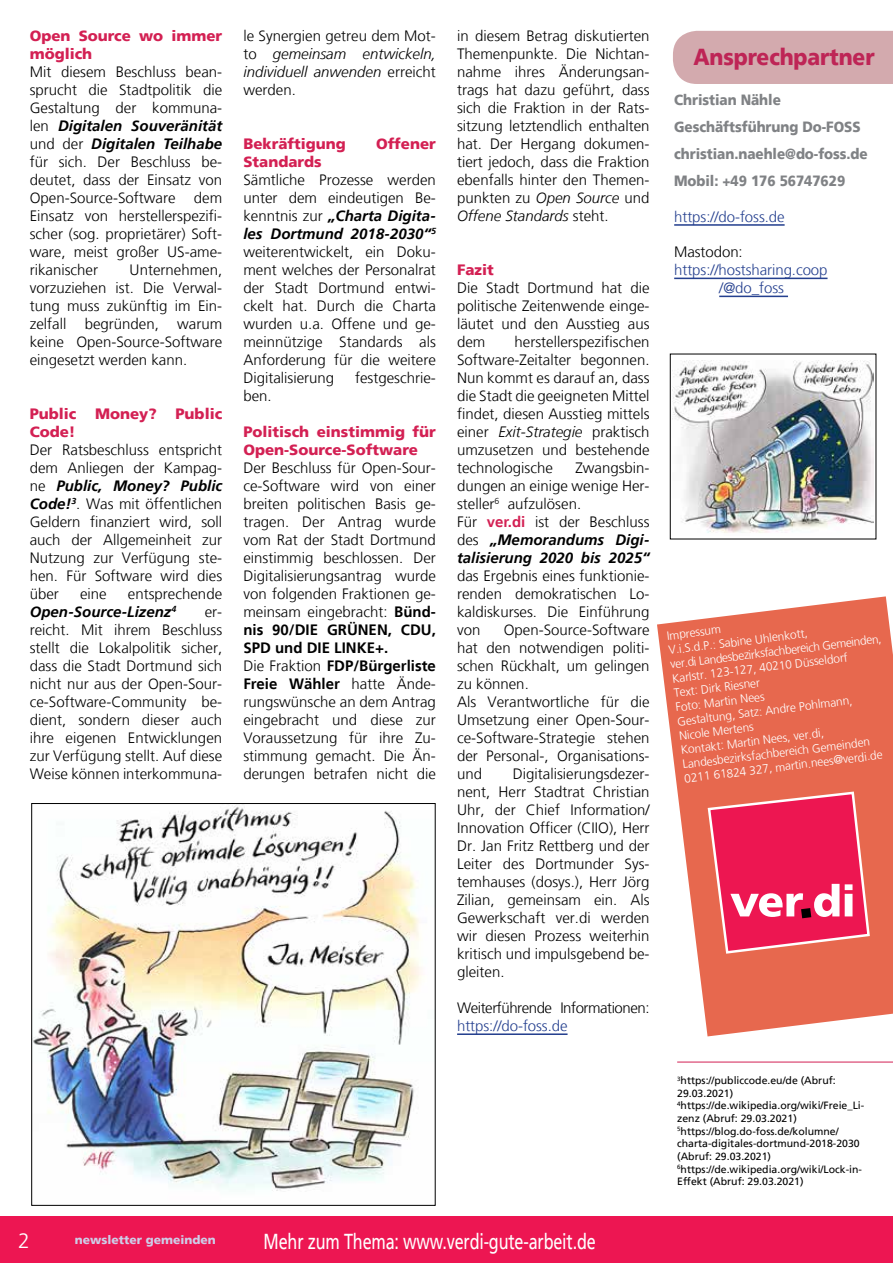
<style>
.page{position:relative;width:893px;height:1263px;background:#fff}
.page>*{position:absolute;margin:0;border:0;box-sizing:border-box;transform-origin:0 0}
.t1{font:900 23.1px "Frutiger";letter-spacing:-.005em;color:#be2556;scale:.91 1}
.t2{font:21.6px "Frutiger";letter-spacing:-.01em;color:#fff;scale:.75 1}
.t3{font:300 21px "Frutiger";color:#fff}
.t4{font:300 15px/18px "Frutiger";color:#000;text-align:justify}
.t5{font:900 15px/18px "Frutiger";color:#d32053}
.t6{font:300 15px/18px "Frutiger";letter-spacing:-.005em;color:#25408f;text-align:center}
.t7{font:italic 700 15px/18px "Frutiger";color:#000}
.t8{font:300 15px "Frutiger";letter-spacing:-.03em;color:#000}
.t9{font:900 14.85px/27px "Frutiger";letter-spacing:-.005em;color:#808285;scale:.91 1}
.t10{font:300 12px/14.4px "Frutiger";color:#fff}
.t11{font:900 12px "Frutiger";color:#cdcde8}
.t12{font:10.5px/12.6px "Frutiger";color:#000}
.s1{font-weight:700;font-style:italic}
.s2{font-weight:300;font-style:normal}
.s3{font-style:italic}
.s4{font-weight:700}
.s5{font-weight:700;color:#d32053}
</style>
<div class="page">
<div style="left:0;top:1216px;width:893px;height:47px;background:#ed1652"></div>
<hr style="left:677px;top:1062px;width:216px;height:1px;background:#d32053">
<div style="left:673px;top:31px;width:220px;height:53px;background:#d3aaae"></div>
<hr style="left:674px;top:224px;width:111px;height:2px;background:#25408f">
<hr style="left:674px;top:278px;width:153px;height:1px;background:#25408f">
<hr style="left:719px;top:296px;width:69px;height:1px;background:#25408f">
<hr style="left:457px;top:1033px;width:111px;height:2px;background:#25408f">
<svg style="left:657px;top:596px;width:236px;height:440px;fill:#e7684e"></svg>
<svg style="left:706px;top:790px;width:165px;height:165px"></svg>
<img style="left:33px;top:805px;width:389px;height:386px">
<img style="left:673px;top:360px;width:201px;height:173px">
<p class="t5" style="left:30px;top:27px;width:194px">Open Source wo immer möglich</p>
<p class="t4" style="left:30px;top:63px;width:194px">Mit diesem Beschluss bean&shy;sprucht die Stadtpolitik die Gestaltung der kommuna&shy;len <span class="s1">Digitalen Souveränität </span>und der <span class="s1">Digitalen Teilhabe </span>für sich. Der Beschluss be&shy;deutet, dass der Einsatz von Open-Source-Software dem Einsatz von herstellerspezifi&shy;scher (sog. proprietärer) Soft&shy;ware, meist großer US-ame&shy;rikanischer</p>
<p class="t4" style="left:30px;top:261px;width:194px;text-indent:100px">Unternehmen, vorzuziehen ist. Die Verwal&shy;tung muss zukünftig im Ein&shy;zelfall begründen, warum keine Open-Source-Software eingesetzt werden kann.</p>
<p class="t5" style="left:30px;top:405px;width:194px">Public Money? Public<br>Code!</p>
<p class="t4" style="left:30px;top:441px;width:194px">Der Ratsbeschluss entspricht dem Anliegen der Kampag&shy;ne <span class="s1">Public, Money? Public Code!</span><sup>3</sup>. Was mit öffentlichen Geldern finanziert wird, soll auch der Allgemeinheit zur Nutzung zur Verfügung ste&shy;hen. Für Software wird dies über</p>
<p class="t7" style="left:30px;top:585px;width:194px;text-indent:98px"><span class="s2">entsprechende<br></span>Open-Source-Lizenz<sup>4</sup></p>
<p class="t4" style="left:80px;top:585px;width:28px">eine</p>
<p class="t4" style="left:30px;top:603px;width:194px;text-indent:175px">er&shy;reicht. Mit ihrem Beschluss stellt die Lokalpolitik sicher, dass die Stadt Dortmund sich nicht nur aus der Open-Sour&shy;ce-Software-Community be&shy;dient, sondern dieser auch ihre eigenen Entwicklungen zur Verfügung stellt. Auf diese Weise können interkommuna-</p>
<p class="t4" style="left:243px;top:27px;width:194px">le Synergien getreu dem Mot&shy;to <span class="s3">gemeinsam entwickeln, individuell anwenden</span> erreicht werden.</p>
<p class="t5" style="left:243px;top:135px;width:104px">Bekräftigung</p>
<p class="t5" style="left:376px;top:135px;width:61px">Offener</p>
<p class="t5" style="left:243px;top:153px;width:80px">Standards</p>
<p class="t4" style="left:243px;top:171px;width:194px">Sämtliche Prozesse werden unter dem eindeutigen Be&shy;kenntnis zur <span class="s1">„Charta Digita&shy;les Dortmund 2018-2030“</span><sup>5 </sup>weiterentwickelt, ein Doku&shy;ment welches der Personalrat der Stadt Dortmund entwi&shy;ckelt hat. Durch die Charta wurden u.a. Offene und ge&shy;meinnützige Standards als Anforderung für die weitere Digitalisierung</p>
<p class="t4" style="left:355px;top:369px;width:82px">festgeschrie-</p>
<p class="t4" style="left:243px;top:387px;width:30px">ben.</p>
<p class="t5" style="left:243px;top:423px;width:194px">Politisch einstimmig für<br>Open-Source-Software</p>
<p class="t4" style="left:243px;top:459px;width:194px;text-align:left">Der Beschluss für Open-Sour&shy;ce-Software wird von einer breiten politischen Basis ge&shy;tragen. Der Antrag wurde vom Rat der Stadt Dortmund einstimmig beschlossen. Der<br>Digitalisierungsantrag wurde von folgenden Fraktionen ge&shy;meinsam eingebracht: <span class="s4">Bünd&shy;nis 90/DIE GRÜNEN, CDU,<br>SPD und DIE LINKE+.<br></span>Die Fraktion <span class="s4">FDP/Bürgerliste<br>Freie Wähler</span> hatte Ände&shy;rungswünsche an dem Antrag eingebracht und diese zur<br>Voraussetzung für ihre Zu&shy;stimmung gemacht. Die Än&shy;derungen betrafen nicht die</p>
<p class="t4" style="left:457px;top:27px;width:194px">in diesem Betrag diskutierten Themenpunkte. Die Nichtan&shy;nahme ihres Änderungsan&shy;trags hat dazu geführt, dass sich die Fraktion in der Rats&shy;sitzung letztendlich enthalten hat. Der Hergang dokumen&shy;tiert jedoch, dass die Fraktion ebenfalls hinter den Themen&shy;punkten zu <span class="s3">Open Source</span> und <span class="s3">Offene Standards</span> steht.</p>
<p class="t5" style="left:457px;top:261px;width:38px">Fazit</p>
<p class="t4" style="left:457px;top:279px;width:194px">Die Stadt Dortmund hat die politische Zeitenwende einge&shy;läutet und den Ausstieg aus dem</p>
<p class="t4" style="left:457px;top:333px;width:194px;text-indent:57px">herstellerspezifischen Software-Zeitalter begonnen.<br>Nun kommt es darauf an, dass die Stadt die geeigneten Mittel findet, diesen Ausstieg mittels einer <span class="s3">Exit-Strategie</span> praktisch umzusetzen und bestehende technologische</p>
<p class="t4" style="left:457px;top:459px;width:194px;text-align:left;text-indent:118px">Zwangsbin&shy;dungen an einige wenige Her&shy;steller<sup>6</sup> aufzulösen.<br>Für <span class="s5">ver.di</span> ist der Beschluss des <span class="s1">„Memorandums Digi&shy;talisierung 2020 bis 2025“</span></p>
<p class="t4" style="left:457px;top:567px;width:194px">das Ergebnis eines funktionie&shy;renden demokratischen Lo&shy;kaldiskurses. Die Einführung von</p>
<p class="t4" style="left:457px;top:621px;width:194px;text-align:left;text-indent:47px">Open-Source-Software hat den notwendigen politi&shy;schen Rückhalt, um gelingen zu können.<br>Als Verantwortliche für die<br>Umsetzung einer Open-Sour&shy;ce-Software-Strategie stehen der Personal-, Organisations&shy;und</p>
<p class="t4" style="left:457px;top:765px;width:194px;text-indent:56px">Digitalisierungsdezer&shy;nent, Herr Stadtrat Christian Uhr, der Chief Information/ Innovation Officer (CIIO), Herr Dr. Jan Fritz Rettberg und der Leiter des Dortmunder Sys&shy;temhauses (dosys.), Herr Jörg Zilian, gemeinsam ein. Als Gewerkschaft ver.di werden wir diesen Prozess weiterhin kritisch und impulsgebend be&shy;gleiten.</p>
<p class="t8" style="left:457px;top:999px;width:194px">Weiterführende Informationen:</p>
<p class="t6" style="left:457px;top:1017px;width:112px">https://do-foss.de</p>
<h1 class="t1" style="left:693px;top:43px;width:201px">Ansprechpartner</h1>
<p class="t9" style="left:674px;top:86px;width:214px">Christian Nähle<br>Geschäftsführung Do-FOSS christian.naehle@do-foss.de<br>Mobil: +49 176 56747629</p>
<p class="t6" style="left:674px;top:208px;width:112px">https://do-foss.de</p>
<p class="t4" style="left:674px;top:243px;width:70px">Mastodon:</p>
<p class="t6" style="left:674px;top:261px;width:155px">https://hostsharing.coop /@do_foss</p>
<p class="t10" style="left:666px;top:629px;width:214px;rotate:-7deg">Impressum<br>V.i.S.d.P.: Sabine Uhlenkott,<br>ver.di Landesbezirksfachbereich Gemeinden,<br>Karlstr. 123-127, 40210 Düsseldorf<br>Text: Dirk Riesner<br>Foto: Martin Nees<br>Gestaltung, Satz: Andre Pohlmann,<br>Nicole Mertens<br>Kontakt: Martin Nees, ver.di,<br>Landesbezirksfachbereich Gemeinden<br>0211 61824 327, martin.nees@verdi.de</p>
<p class="t12" style="left:677px;top:1074px;width:189px"><sup>3</sup>https://publiccode.eu/de (Abruf:<br>29.03.2021)<br><sup>4</sup>https://de.wikipedia.org/wiki/Freie_Li&shy;zenz (Abruf: 29.03.2021)<br><sup>5</sup>https://blog.do-foss.de/kolumne/ charta-digitales-dortmund-2018-2030 (Abruf: 29.03.2021)<br><sup>6</sup>https://de.wikipedia.org/wiki/Lock-in-Effekt (Abruf: 29.03.2021)</p>
<h3 class="t3" style="left:18px;top:1229px;width:13px">2</h3>
<p class="t11" style="left:75px;top:1233px;width:143px">newsletter gemeinden</p>
<h2 class="t2" style="left:264px;top:1229px;width:444px">Mehr zum Thema: www.verdi-gute-arbeit.de</h2>
</div>
